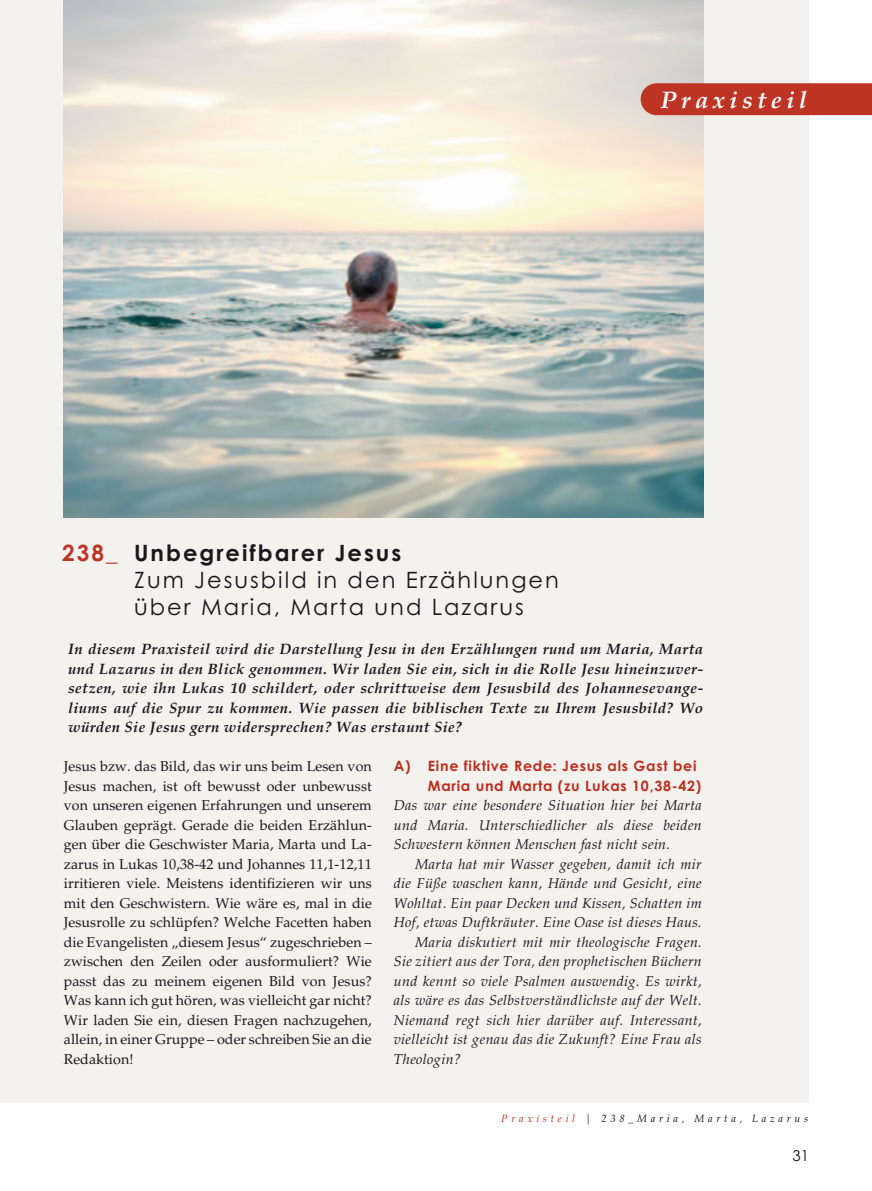
<style>
.page{position:relative;width:872px;height:1191px;background:#fff}
.page>*{position:absolute;margin:0;border:0;box-sizing:border-box;transform-origin:0 0}
.t1{font:italic 700 24px "Palatino LT Std";letter-spacing:.19em;color:#fff}
.t2{font:22.5px/27px "Century Gothic Pro";letter-spacing:.09em;color:#1a171b}
.t3{font:italic 700 15px/19.5px "Palatino LT Std";letter-spacing:.025em;color:#1a171b;text-align:justify}
.t4{font:15px "Century Gothic Pro";color:#1a171b}
.t5{font:14.25px/19.5px "Palatino LT Std";letter-spacing:.005em;color:#1a171b;text-align:justify}
.t6{font:italic 14.25px/19.5px "Palatino LT Std";letter-spacing:.025em;color:#1a171b;text-align:justify}
.t7{font:700 14.25px/19.5px "Century Gothic Pro";letter-spacing:.05em;color:#bd2d1d}
.t8{font:italic 10.5px "Palatino LT Std";letter-spacing:.35em;color:#1a171b}
.s1{font-weight:700;color:#bd3425}
.s2{font-weight:700}
.s3{color:#bd3425}
</style>
<div class="page">
<div style="left:0;top:0;width:808px;height:1103px;background:#f4f2ef"></div>
<img style="left:63px;top:0;width:640px;height:518px">
<div style="left:640px;top:83px;width:232px;height:32px;background:#be3424"></div>
<h1 class="t1" style="left:660px;top:91px;width:148px">Praxisteil</h1>
<h2 class="t2" style="left:134px;top:542px;width:426px;text-indent:-72px"><span class="s1">238_</span> <span class="s2">Unbegreifbarer Jesus<br></span>Zum Jesusbild in den Erzählungen über Maria, Marta und Lazarus</h2>
<p class="t3" style="left:68px;top:641px;width:636px">In diesem Praxisteil wird die Darstellung Jesu in den Erzählungen rund um Maria, Marta und Lazarus in den Blick genommen. Wir laden Sie ein, sich in die Rolle Jesu hineinzuver&shy;setzen, wie ihn Lukas 10 schildert, oder schrittweise dem Jesusbild des Johannesevange&shy;liums auf die Spur zu kommen. Wie passen die biblischen Texte zu Ihrem Jesusbild? Wo würden Sie Jesus gern widersprechen? Was erstaunt Sie?</p>
<p class="t5" style="left:64px;top:758px;width:309px">Jesus bzw. das Bild, das wir uns beim Lesen von Jesus machen, ist oft bewusst oder unbewusst von unseren eigenen Erfahrungen und unserem Glauben geprägt. Gerade die beiden Erzählun&shy;gen über die Geschwister Maria, Marta und La&shy;zarus in Lukas 10,38-42 und Johannes 11,1-12,11 irritieren viele. Meistens identifizieren wir uns mit den Geschwistern. Wie wäre es, mal in die Jesusrolle zu schlüpfen? Welche Facetten haben die Evangelisten „diesem Jesus“ zugeschrieben – zwischen den Zeilen oder ausformuliert? Wie passt das zu meinem eigenen Bild von Jesus?<br>Was kann ich gut hören, was vielleicht gar nicht?<br>Wir laden Sie ein, diesen Fragen nachzugehen, allein, in einer Gruppe – oder schreiben Sie an die Redaktion!</p>
<p class="t7" style="left:428px;top:758px;width:275px;text-indent:-34px">A) Eine fiktive Rede: Jesus als Gast bei<br>Maria und Marta (zu Lukas 10,38-42)</p>
<p class="t6" style="left:394px;top:797px;width:309px">Das war eine besondere Situation hier bei Marta und Maria. Unterschiedlicher als diese beiden Schwestern können Menschen fast nicht sein.</p>
<p class="t6" style="left:415px;top:856px;width:288px">Marta hat mir Wasser gegeben, damit ich mir</p>
<p class="t6" style="left:394px;top:875px;width:309px">die Füße waschen kann, Hände und Gesicht, eine</p>
<p class="t6" style="left:394px;top:895px;width:309px">Wohltat. Ein paar Decken und Kissen, Schatten im</p>
<p class="t6" style="left:394px;top:914px;width:309px">Hof, etwas Duftkräuter. Eine Oase ist dieses Haus.</p>
<p class="t6" style="left:415px;top:934px;width:288px">Maria diskutiert mit mir theologische Fragen.</p>
<p class="t6" style="left:394px;top:953px;width:309px">Sie zitiert aus der Tora, den prophetischen Büchern</p>
<p class="t6" style="left:394px;top:973px;width:309px">und kennt so viele Psalmen auswendig. Es wirkt,</p>
<p class="t6" style="left:394px;top:992px;width:309px">als wäre es das Selbstverständlichste auf der Welt.</p>
<p class="t6" style="left:394px;top:1012px;width:309px">Niemand regt sich hier darüber auf. Interessant,</p>
<p class="t6" style="left:394px;top:1031px;width:309px">vielleicht ist genau das die Zukunft? Eine Frau als</p>
<p class="t6" style="left:394px;top:1051px;width:69px">Theologin?</p>
<p class="t8" style="left:501px;top:1114px;width:308px"><span class="s3">Praxisteil</span> | 238_Maria, Marta, Lazarus</p>
<p class="t4" style="left:792px;top:1150px;width:18px">31</p>
</div>
